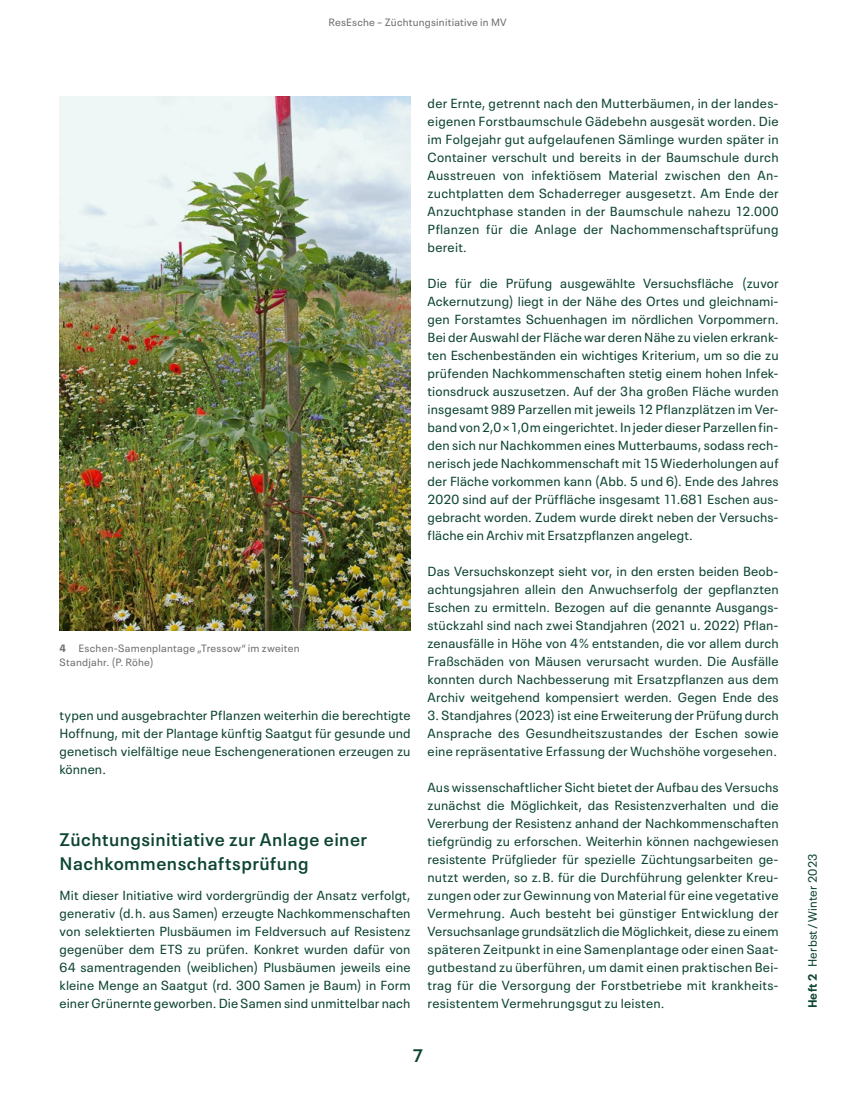
<style>
.page{position:relative;width:851px;height:1106px;background:#fff}
.page>*{position:absolute;margin:0;border:0;box-sizing:border-box;transform-origin:0 0}
.t1{font:600 18px/24px "Neue Plak Text";letter-spacing:.025em;color:#0e4532}
.t2{font:13.05px/18px "Neue Plak Text";letter-spacing:.01em;color:#0e4532;text-align:justify}
.t3{font:12px "Neue Plak Text";letter-spacing:.02em;color:#0e4532}
.t4{font:10.5px/13.5px "Neue Plak Text";letter-spacing:.02em;color:#6e6e6e}
.s1{font-weight:700}
</style>
<div class="page">
<img style="left:60px;top:97px;width:350px;height:533px">
<p class="t4" style="left:328px;top:15px;width:180px">ResEsche – Züchtungsinitiative in MV</p>
<p class="t4" style="left:60px;top:640px;width:241px"><span class="s1">4</span> Eschen-Samenplantage „Tressow“ im zweiten<br>Standjahr. (P. Röhe)</p>
<p class="t2" style="left:60px;top:705px;width:352px">typen und ausgebrachter Pflanzen weiterhin die berechtigte Hoffnung, mit der Plantage künftig Saatgut für gesunde und genetisch vielfältige neue Eschengenerationen erzeugen zu können.</p>
<h1 class="t1" style="left:60px;top:826px;width:309px">Züchtungsinitiative zur Anlage einer<br>Nachkommenschaftsprüfung</h1>
<p class="t2" style="left:60px;top:885px;width:352px">Mit dieser Initiative wird vordergründig der Ansatz verfolgt, generativ (d. h. aus Samen) erzeugte Nachkommenschaften von selektierten Plusbäumen im Feldversuch auf Resistenz gegenüber dem ETS zu prüfen. Konkret wurden dafür von 64 samentragenden (weiblichen) Plusbäumen jeweils eine kleine Menge an Saatgut (rd. 300 Samen je Baum) in Form einer Grünernte geworben. Die Samen sind unmittelbar nach</p>
<p class="t2" style="left:427px;top:93px;width:352px">der Ernte, getrennt nach den Mutterbäumen, in der landes&shy;eigenen Forstbaumschule Gädebehn ausgesät worden. Die im Folgejahr gut aufgelaufenen Sämlinge wurden später in Container verschult und bereits in der Baumschule durch Ausstreuen von infektiösem Material zwischen den An&shy;zuchtplatten dem Schaderreger ausgesetzt. Am Ende der Anzuchtphase standen in der Baumschule nahezu 12.000<br>Pflanzen für die Anlage der Nachommenschaftsprüfung bereit.</p>
<p class="t2" style="left:427px;top:273px;width:352px">Die für die Prüfung ausgewählte Versuchsfläche (zuvor Ackernutzung) liegt in der Nähe des Ortes und gleichnami&shy;gen Forstamtes Schuenhagen im nördlichen Vorpommern.<br>Bei der Auswahl der Fläche war deren Nähe zu vielen erkrank&shy;ten Eschenbeständen ein wichtiges Kriterium, um so die zu prüfenden Nachkommenschaften stetig einem hohen Infek&shy;tionsdruck auszusetzen. Auf der 3 ha großen Fläche wurden insgesamt 989 Parzellen mit jeweils 12 Pflanzplätzen im Ver&shy;band von 2,0 × 1,0 m eingerichtet. In jeder dieser Parzellen fin&shy;den sich nur Nachkommen eines Mutterbaums, sodass rech&shy;nerisch jede Nachkommenschaft mit 15 Wiederholungen auf der Fläche vorkommen kann (Abb. 5 und 6). Ende des Jahres 2020 sind auf der Prüffläche insgesamt 11.681 Eschen aus&shy;gebracht worden. Zudem wurde direkt neben der Versuchs&shy;fläche ein Archiv mit Ersatzpflanzen angelegt.</p>
<p class="t2" style="left:427px;top:561px;width:352px">Das Versuchskonzept sieht vor, in den ersten beiden Beob&shy;achtungsjahren allein den Anwuchserfolg der gepflanzten Eschen zu ermitteln. Bezogen auf die genannte Ausgangs&shy;stückzahl sind nach zwei Standjahren (2021 u. 2022) Pflan&shy;zenausfälle in Höhe von 4 % entstanden, die vor allem durch Fraßschäden von Mäusen verursacht wurden. Die Ausfälle konnten durch Nachbesserung mit Ersatzpflanzen aus dem Archiv weitgehend kompensiert werden. Gegen Ende des</p>
<p class="t2" style="left:427px;top:705px;width:352px">3. Standjahres (2023) ist eine Erweiterung der Prüfung durch Ansprache des Gesundheitszustandes der Eschen sowie eine repräsentative Erfassung der Wuchshöhe vorgesehen.</p>
<p class="t2" style="left:427px;top:777px;width:352px">Aus wissenschaftlicher Sicht bietet der Aufbau des Versuchs zunächst die Möglichkeit, das Resistenzverhalten und die Vererbung der Resistenz anhand der Nachkommenschaften tiefgründig zu erforschen. Weiterhin können nachgewiesen resistente Prüfglieder für spezielle Züchtungsarbeiten ge&shy;nutzt werden, so z. B. für die Durchführung gelenkter Kreu&shy;zungen oder zur Gewinnung von Material für eine vegetative Vermehrung. Auch besteht bei günstiger Entwicklung der Versuchsanlage grundsätzlich die Möglichkeit, diese zu einem späteren Zeitpunkt in eine Samenplantage oder einen Saat&shy;gutbestand zu überführen, um damit einen praktischen Bei&shy;trag für die Versorgung der Forstbetriebe mit krankheits&shy;resistentem Vermehrungsgut zu leisten.</p>
<h1 class="t1" style="left:412px;top:1042px;width:12px">7</h1>
<p class="t3" style="left:803px;top:1008px;width:156px;rotate:-90deg"><span class="s1">Heft 2</span> Herbst / Winter 2023</p>
</div>
